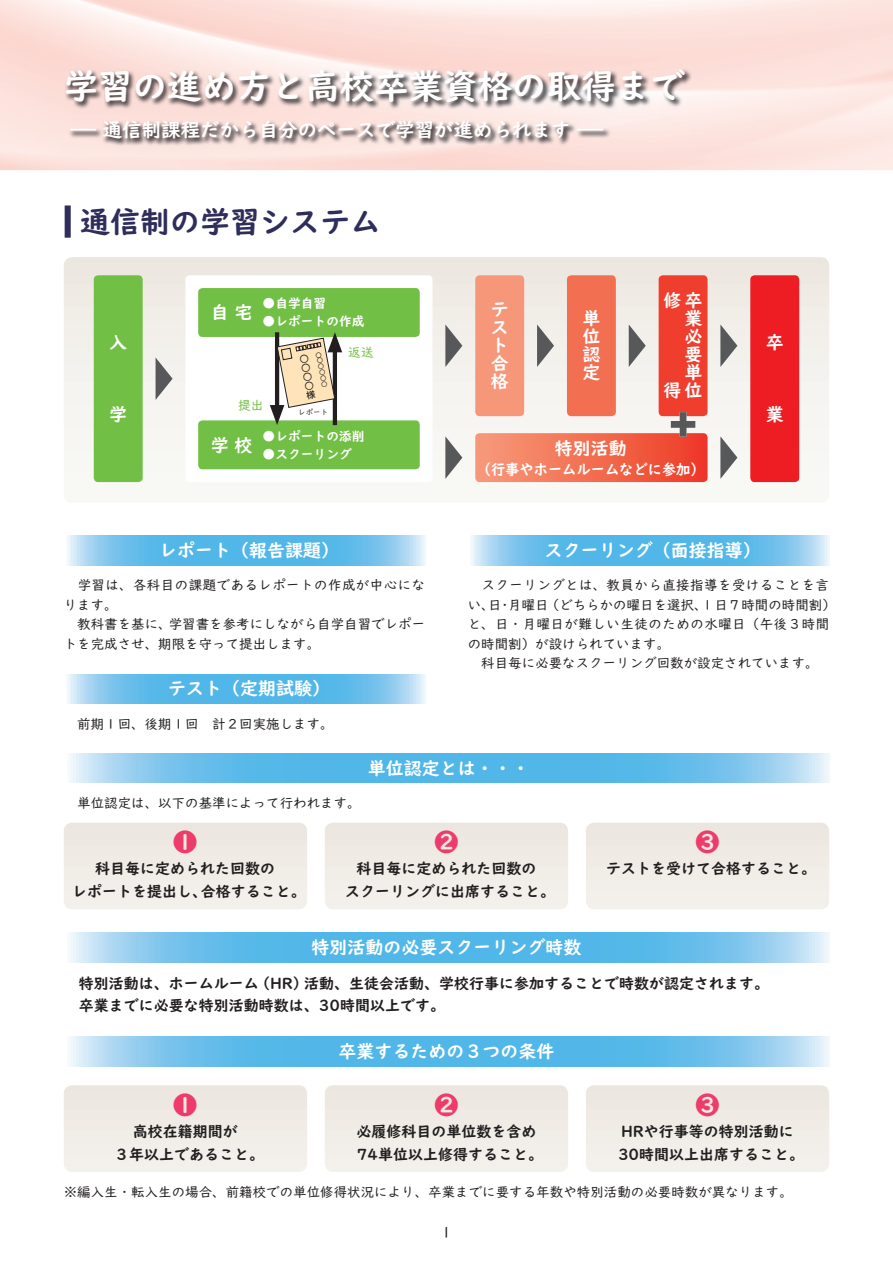
<style>
.page{position:relative;width:893px;height:1263px;background:#fff}
.page>*{position:absolute;margin:0;border:0;box-sizing:border-box;transform-origin:0 0}
.t1{font:34.5px "UD Digi Kyokasho NP B";color:#fff}
.t2{font:30px "UD Digi Kyokasho NP B";color:#2e2d5b}
.t3{font:24px "UD Digi Kyokasho NP B";color:#ef3b6b}
.t4{font:19.5px "UD Digi Kyokasho NP B";color:#fff;scale:2 1}
.t5{font:18px/18px "UD Digi Kyokasho NP B";color:#fff}
.t6{font:15px/22.5px "UD Digi Kyokasho NP B";color:#231f20}
.t7{font:15px "UD Digi Kyokasho NP B";color:#fff;scale:.95 1}
.t8{font:15px "UD Digi Kyokasho NP R";color:#231f20}
.t9{font:13.5px/19.5px "UD Digi Kyokasho NP R";color:#231f20}
.t10{font:12.75px "UD Digi Kyokasho NP B";color:#fff}
.t11{font:12.75px "UD Digi Kyokasho NP R";color:#71bf44}
.t12{font:9px/9px "Motoya Cedar W4 90 msp RKSJ H";color:#231f20;text-align:justify}
.t13{font:7.5px "UD Digi Kyokasho NP R";color:#231f20}
.t14{font:6px/6px "Motoya Cedar W4 90 msp RKSJ H";color:#231f20;text-align:justify}
.s1{font-size:43.2px}
</style>
<div class="page">
<svg style="left:67px;top:536px;width:358px;height:30px;background:#6dc0eb"></svg>
<svg style="left:67px;top:674px;width:358px;height:30px;background:#6dc0eb"></svg>
<svg style="left:70px;top:753px;width:759px;height:30px;background:#6dc0eb"></svg>
<svg style="left:70px;top:933px;width:759px;height:29px;background:#6dc0eb"></svg>
<svg style="left:70px;top:1037px;width:759px;height:29px;background:#6dc0eb"></svg>
<svg style="left:471px;top:536px;width:358px;height:30px;background:#6dc0eb"></svg>
<svg style="left:64px;top:257px;width:765px;height:226px"></svg>
<img style="left:65px;top:69px;width:627px;height:77px">
<div style="left:185px;top:275px;width:247px;height:207px;background:#fff;border-radius:4px"></div>
<div style="left:94px;top:275px;width:49px;height:207px;background:#71bf44;border-radius:4px"></div>
<div style="left:750px;top:275px;width:49px;height:207px;background:#ee1d23;border-radius:4px"></div>
<div style="left:475px;top:275px;width:49px;height:141px;background:#f6977a;border-radius:4px"></div>
<div style="left:567px;top:275px;width:49px;height:141px;background:#f36f51;border-radius:4px"></div>
<div style="left:659px;top:275px;width:48px;height:141px;background:#ef3e2e;border-radius:4px"></div>
<div style="left:198px;top:288px;width:222px;height:49px;background:#71bf44;border-radius:4px"></div>
<svg style="left:475px;top:433px;width:232px;height:49px;background:#f26c51"></svg>
<svg style="left:156px;top:357px;width:17px;height:43px"></svg>
<svg style="left:445px;top:324px;width:17px;height:43px"></svg>
<svg style="left:445px;top:436px;width:17px;height:43px"></svg>
<svg style="left:720px;top:436px;width:17px;height:43px"></svg>
<svg style="left:537px;top:324px;width:17px;height:43px"></svg>
<svg style="left:629px;top:324px;width:17px;height:43px"></svg>
<svg style="left:720px;top:324px;width:17px;height:43px"></svg>
<div style="left:198px;top:420px;width:222px;height:49px;background:#71bf44;border-radius:4px"></div>
<svg style="left:270px;top:332px;width:72px;height:93px"></svg>
<div style="left:64px;top:823px;width:243px;height:86px;background:#f0ebe6"></div>
<div style="left:64px;top:1085px;width:243px;height:87px;background:#f0ebe6"></div>
<div style="left:325px;top:823px;width:243px;height:86px;background:#f0ebe6"></div>
<div style="left:325px;top:1085px;width:243px;height:87px;background:#f0ebe6"></div>
<div style="left:586px;top:823px;width:243px;height:86px;background:#f0ebe6"></div>
<div style="left:586px;top:1085px;width:243px;height:87px;background:#f0ebe6"></div>
<div style="left:671px;top:421px;width:24px;height:7px;background:#57585a"></div>
<div style="left:680px;top:412px;width:6px;height:25px;background:#57585a"></div>
<h1 class="t1" style="left:64px;top:66px;width:623px">学習の進め方と高校卒業資格の取得まで</h1>
<h3 class="t4" style="left:64px;top:118px;width:275px">－通信制課程だから自分のペースで学習が進められます－</h3>
<h2 class="t2" style="left:64px;top:204px;width:318px"><span class="s1">■</span> 通信制の学習システム</h2>
<h3 class="t5" style="left:109px;top:333px;width:19px">入</h3>
<h3 class="t5" style="left:109px;top:405px;width:18px">学</h3>
<p class="t10" style="left:263px;top:296px;width:65px">●自学自習</p>
<p class="t10" style="left:263px;top:314px;width:103px">●レポートの作成</p>
<p class="t11" style="left:348px;top:345px;width:27px">返送</p>
<h3 class="t5" style="left:211px;top:304px;width:43px">自 宅</h3>
<p class="t12" style="left:299px;top:355px;width:6px;rotate:-11deg">○ ○ ○ ○様</p>
<p class="t14" style="left:315px;top:352px;width:5px;rotate:-11deg">○ ○ ○ ○ ○ ○</p>
<p class="t11" style="left:238px;top:398px;width:27px">提出</p>
<p class="t13" style="left:298px;top:408px;width:31px">レポート</p>
<h3 class="t5" style="left:211px;top:436px;width:43px">学 校</h3>
<p class="t10" style="left:263px;top:428px;width:103px">●レポートの添削</p>
<p class="t10" style="left:263px;top:446px;width:91px">●スクーリング</p>
<h3 class="t5" style="left:159px;top:541px;width:181px">レポート（報告課題）</h3>
<p class="t9" style="left:64px;top:575px;width:363px">　学習は、各科目の課題であるレポートの作成が中心になります。<br>　教科書を基に、学習書を参考にしながら自学自習でレポートを完成させ、期限を守って提出します。</p>
<h3 class="t5" style="left:168px;top:680px;width:163px">テスト（定期試験）</h3>
<p class="t9" style="left:64px;top:714px;width:271px">　前期１回、後期１回　計２回実施します。</p>
<h3 class="t5" style="left:491px;top:300px;width:19px">テスト合格</h3>
<h3 class="t5" style="left:582px;top:309px;width:19px;text-align:justify">単位認定</h3>
<h3 class="t5" style="left:664px;top:291px;width:40px;text-align:right">修卒業必要単得位</h3>
<h3 class="t5" style="left:555px;top:439px;width:73px">特別活動</h3>
<p class="t7" style="left:477px;top:460px;width:241px">（行事やホームルームなどに参加）</p>
<h3 class="t5" style="left:766px;top:333px;width:19px">卒</h3>
<h3 class="t5" style="left:766px;top:405px;width:19px">業</h3>
<h3 class="t5" style="left:545px;top:541px;width:217px">スクーリング（面接指導）</h3>
<p class="t9" style="left:468px;top:575px;width:370px">　スクーリングとは、教員から直接指導を受けることを言い、日・月曜日（どちらかの曜日を選択、１日７時間の時間割）と、日・月曜日が難しい生徒のための水曜日（午後３時間の時間割）が設けられています。<br>　科目毎に必要なスクーリング回数が設定されています。</p>
<p class="t9" style="left:64px;top:793px;width:298px">　単位認定は、以下の基準によって行われます。</p>
<h3 class="t5" style="left:368px;top:759px;width:164px">単位認定とは・・・</h3>
<h3 class="t3" style="left:173px;top:828px;width:25px">❶</h3>
<p class="t6" style="left:72px;top:858px;width:235px;text-align:center">科目毎に定められた回数の<br>レポートを提出し、合格すること。</p>
<h3 class="t3" style="left:434px;top:828px;width:25px">❷</h3>
<p class="t6" style="left:345px;top:858px;width:211px;text-align:center">科目毎に定められた回数の<br>スクーリングに出席すること。</p>
<h3 class="t3" style="left:695px;top:828px;width:25px">❸</h3>
<p class="t6" style="left:606px;top:858px;width:212px">テストを受けて合格すること。</p>
<h3 class="t5" style="left:311px;top:938px;width:272px">特別活動の必要スクーリング時数</h3>
<p class="t6" style="left:64px;top:972px;width:707px">　特別活動は、ホームルーム（HR）活動、生徒会活動、学校行事に参加することで時数が認定されます。　卒業までに必要な特別活動時数は、30時間以上です。</p>
<h3 class="t5" style="left:338px;top:1042px;width:218px">卒業するための３つの条件</h3>
<h3 class="t3" style="left:695px;top:1091px;width:25px">❸</h3>
<p class="t6" style="left:618px;top:1120px;width:188px">HRや行事等の特別活動に<br>30時間以上出席すること。</p>
<p class="t9" style="left:64px;top:1182px;width:731px">※編入生・転入生の場合、前籍校での単位修得状況により、卒業までに要する年数や特別活動の必要時数が異なります。</p>
<h3 class="t3" style="left:173px;top:1091px;width:25px">❶</h3>
<p class="t6" style="left:114px;top:1120px;width:151px;text-align:center">高校在籍期間が<br>３年以上であること。</p>
<h3 class="t3" style="left:434px;top:1091px;width:25px">❷</h3>
<p class="t6" style="left:356px;top:1120px;width:188px">必履修科目の単位数を含め<br>74単位以上修得すること。</p>
<p class="t8" style="left:442px;top:1224px;width:11px">1</p>
</div>
